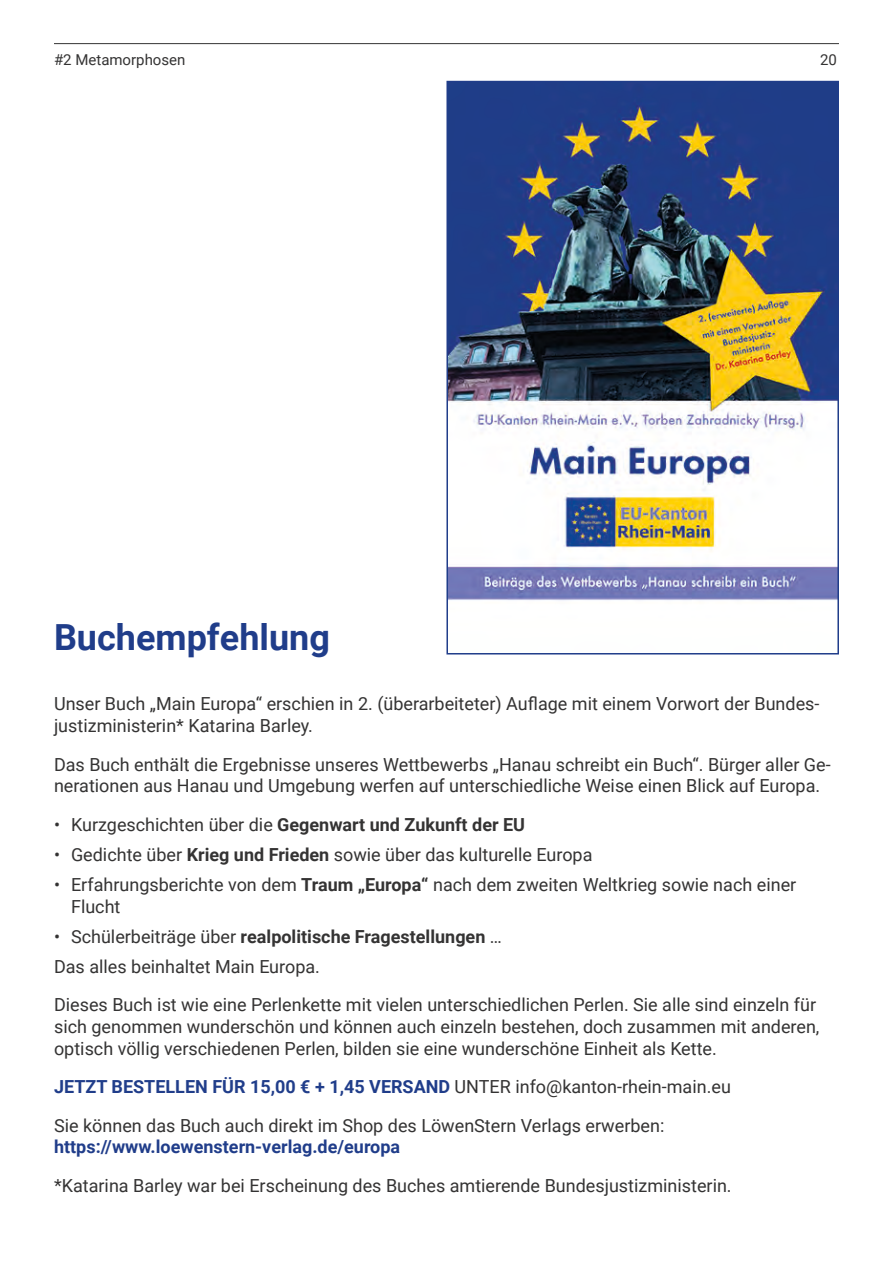
<style>
.page{position:relative;width:893px;height:1263px;background:#fff}
.page>*{position:absolute;margin:0;border:0;box-sizing:border-box;transform-origin:0 0}
.t1{font:700 36px "Roboto";color:#203d8a}
.t2{font:18px/21.6px "Roboto";color:#343333}
.t3{font:700 18px "Roboto";color:#343333}
.t4{font:700 18px "Roboto";color:#203d8a}
.t5{font:15px "Roboto";color:#343333}
.s1{font-weight:400}
.s2{font-weight:700}
.s3{font-weight:700;color:#203d8a}
</style>
<div class="page">
<hr style="left:54px;top:43px;width:785px;height:1px;background:#343333">
<img style="left:449px;top:84px;width:387px;height:517px">
<div style="left:446px;top:81px;width:393px;height:573px;border:2px solid #203d8a"></div>
<p class="t5" style="left:54px;top:49px;width:133px">#2 Metamorphosen</p>
<p class="t5" style="left:820px;top:49px;width:18px">20</p>
<h1 class="t1" style="left:54px;top:612px;width:277px">Buchempfehlung</h1>
<p class="t2" style="left:54px;top:692px;width:767px">Unser Buch „Main Europa“ erschien in 2. (überarbeiteter) Auflage mit einem Vorwort der Bundes&shy;justizministerin* Katarina Barley.</p>
<p class="t2" style="left:54px;top:753px;width:778px">Das Buch enthält die Ergebnisse unseres Wettbewerbs „Hanau schreibt ein Buch“. Bürger aller Ge&shy;nerationen aus Hanau und Umgebung werfen auf unterschiedliche Weise einen Blick auf Europa.</p>
<p class="t3" style="left:54px;top:812px;width:473px"><span class="s1">• Kurzgeschichten über die</span> Gegenwart und Zukunft der EU</p>
<p class="t2" style="left:54px;top:843px;width:540px">• Gedichte über <span class="s2">Krieg und Frieden</span> sowie über das kulturelle Europa</p>
<p class="t2" style="left:71px;top:873px;width:727px;text-indent:-17px">• Erfahrungsberichte von dem <span class="s2">Traum „Europa“</span> nach dem zweiten Weltkrieg sowie nach einer<br>Flucht</p>
<p class="t2" style="left:54px;top:920px;width:449px;line-height:30.2px">• Schülerbeiträge über <span class="s2">realpolitische Fragestellungen</span> …<br>Das alles beinhaltet Main Europa.</p>
<p class="t2" style="left:54px;top:993px;width:767px">Dieses Buch ist wie eine Perlenkette mit vielen unterschiedlichen Perlen. Sie alle sind einzeln für sich genommen wunderschön und können auch einzeln bestehen, doch zusammen mit anderen, optisch völlig verschiedenen Perlen, bilden sie eine wunderschöne Einheit als Kette.</p>
<p class="t2" style="left:54px;top:1067px;width:678px;line-height:38.5px"><span class="s3">JETZT BESTELLEN FÜR 15,00 € + 1,45 VERSAND</span> UNTER info@kanton-rhein-main.eu<br>Sie können das Buch auch direkt im Shop des LöwenStern Verlags erwerben:</p>
<p class="t4" style="left:54px;top:1134px;width:348px">https://www.loewenstern-verlag.de/europa</p>
<p class="t2" style="left:54px;top:1174px;width:679px">*Katarina Barley war bei Erscheinung des Buches amtierende Bundesjustizministerin.</p>
</div>
